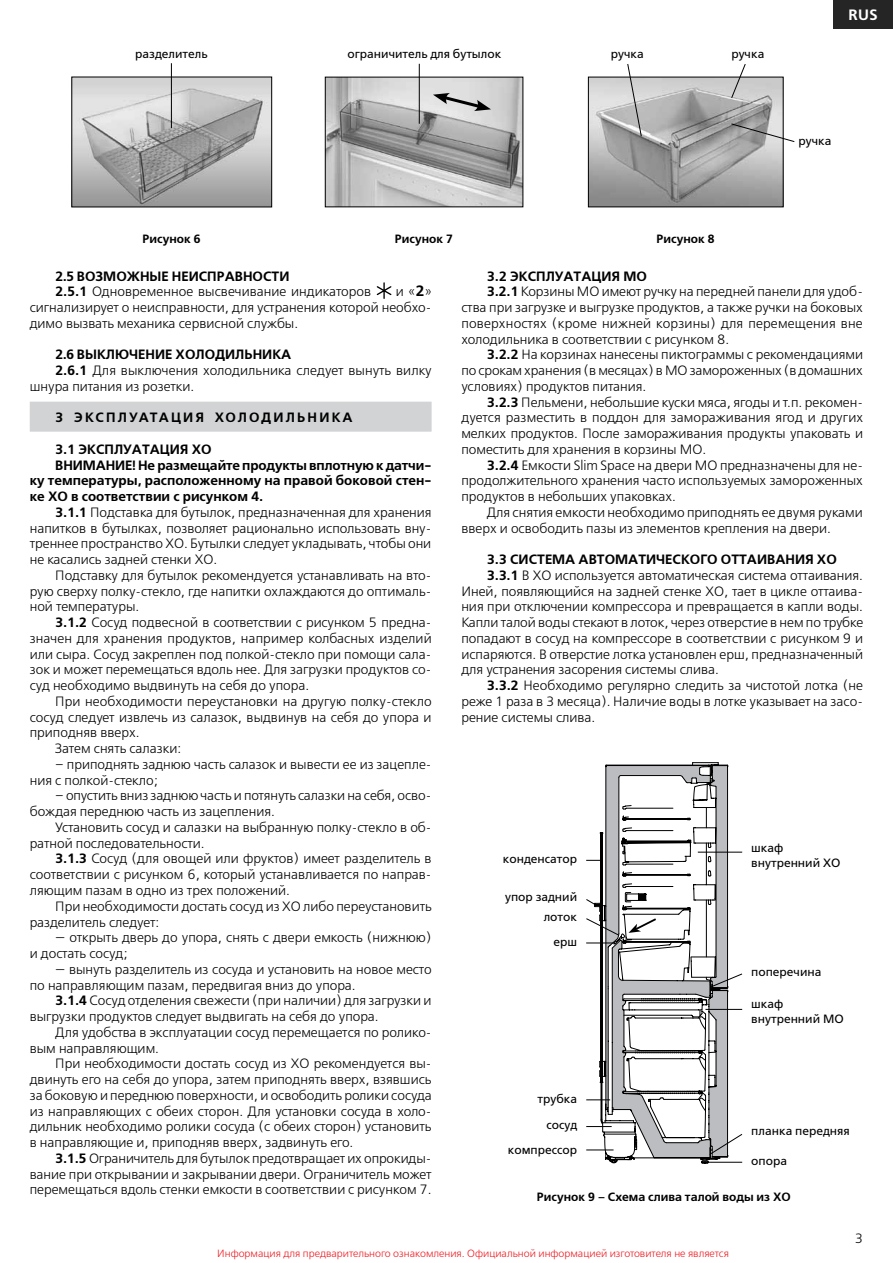
<style>
.page{position:relative;width:893px;height:1263px;background:#fff}
.page>*{position:absolute;margin:0;border:0;box-sizing:border-box;transform-origin:0 0}
.t1{font:15px "Free Set Demi Bold C";color:#fff}
.t2{font:13.5px/15.8px "Free Set Light C";color:#000;text-align:justify}
.t3{font:13.5px "Free Set Demi Bold C";color:#000}
.t4{font:12px/14.4px "Free Set C";color:#000}
.t5{font:12px "Free Set Demi Bold C";color:#000}
.t6{font:10.5px "Free Set Light C";color:#ed1d24}
.s1{font-family:"Free Set Demi Bold C"}
.s2{font-family:"Free Set Demi Bold C";font-size:15px}
</style>
<div class="page">
<img style="left:327px;top:79px;width:194px;height:126px">
<hr style="left:419px;top:64px;width:1px;height:60px;background:#000">
<svg style="left:433px;top:93px;width:58px;height:18px"></svg>
<div style="left:30px;top:402px;width:402px;height:30px;background:#d1d3d4"></div>
<svg style="left:377px;top:282px;width:14px;height:17px"></svg>
<svg style="left:586px;top:762px;width:157px;height:401px"></svg>
<hr style="left:708px;top:1162px;width:34px;height:1px;background:#000">
<img style="left:73px;top:79px;width:197px;height:126px">
<hr style="left:171px;top:63px;width:1px;height:65px;background:#000">
<img style="left:590px;top:79px;width:191px;height:126px">
<div style="left:588px;top:77px;width:195px;height:130px;border:1px solid #000"></div>
<svg style="left:731px;top:64px;width:15px;height:35px"></svg>
<svg style="left:730px;top:123px;width:65px;height:20px"></svg>
<svg style="left:627px;top:64px;width:15px;height:73px"></svg>
<div style="left:833px;top:0;width:60px;height:29px;background:#252525"></div>
<p class="t4" style="left:135px;top:47px;width:74px">разделитель</p>
<p class="t5" style="left:143px;top:232px;width:60px">Рисунок 6</p>
<p class="t4" style="left:348px;top:47px;width:155px">ограничитель для бутылок</p>
<p class="t5" style="left:395px;top:232px;width:60px">Рисунок 7</p>
<p class="t4" style="left:611px;top:47px;width:34px">ручка</p>
<p class="t4" style="left:731px;top:47px;width:34px">ручка</p>
<p class="t5" style="left:657px;top:232px;width:60px">Рисунок 8</p>
<p class="t1" style="left:848px;top:6px;width:31px">RUS</p>
<p class="t4" style="left:799px;top:133px;width:34px">ручка</p>
<p class="t3" style="left:55px;top:268px;width:236px">2.5 ВОЗМОЖНЫЕ НЕИСПРАВНОСТИ</p>
<p class="t2" style="left:55px;top:284px;width:318px"><span class="s1">2.5.1</span> Одновременное высвечивание индикаторов</p>
<p class="t2" style="left:30px;top:284px;width:403px;text-indent:366px">и «<span class="s2">2</span>» сигнализирует о неисправности, для устранения которой необхо&shy;димо вызвать механика сервисной службы.</p>
<p class="t3" style="left:55px;top:347px;width:238px">2.6 ВЫКЛЮЧЕНИЕ ХОЛОДИЛЬНИКА</p>
<p class="t2" style="left:30px;top:363px;width:404px;text-indent:26px"><span class="s1">2.6.1</span> Для выключения холодильника следует вынуть вилку шнура питания из розетки.</p>
<p class="t3" style="left:55px;top:410px;width:42px">3 Эксплуата</p>
<p class="t3" style="left:171px;top:410px;width:23px">ция</p>
<p class="t3" style="left:215px;top:410px;width:13px">холодильника</p>
<p class="t3" style="left:55px;top:441px;width:42px">3.1 Эксплуата</p>
<p class="t3" style="left:160px;top:441px;width:53px">ция ХО</p>
<p class="t3" style="left:55px;top:457px;width:378px">ВНИМАНИЕ! Не размещайте продукты вплотную к датчи-</p>
<p class="t3" style="left:30px;top:473px;width:403px">ку температуры, расположенному на правой боковой стен-</p>
<p class="t3" style="left:30px;top:489px;width:235px">ке ХО в соответствии с рисунком 4.</p>
<p class="t2" style="left:30px;top:505px;width:403px;text-indent:26px"><span class="s1">3.1.1</span> Подставка для бутылок, предназначенная для хранения напитков в бутылках, позволяет рационально использовать вну&shy;треннее пространство ХО. Бутылки следует укладывать, чтобы они не касались задней стенки ХО.</p>
<p class="t2" style="left:30px;top:568px;width:403px;text-indent:26px">Подставку для бутылок рекомендуется устанавливать на вто&shy;рую сверху полку-стекло, где напитки охлаждаются до оптималь&shy;ной температуры.</p>
<p class="t2" style="left:30px;top:615px;width:403px;text-indent:26px"><span class="s1">3.1.2</span> Сосуд подвесной в соответствии с рисунком 5 предна&shy;значен для хранения продуктов, например колбасных изделий или сыра. Сосуд закреплен под полкой-стекло при помощи сала&shy;зок и может перемещаться вдоль нее. Для загрузки продуктов со&shy;суд необходимо выдвинуть на себя до упора.</p>
<p class="t2" style="left:55px;top:694px;width:378px">При необходимости переустановки на другую полку-стекло</p>
<p class="t2" style="left:30px;top:710px;width:403px">сосуд следует извлечь из салазок, выдвинув на себя до упора и</p>
<p class="t2" style="left:30px;top:725px;width:111px">приподняв вверх.</p>
<p class="t2" style="left:55px;top:741px;width:127px">Затем снять салазки:</p>
<p class="t2" style="left:30px;top:757px;width:403px;text-indent:26px">– приподнять заднюю часть салазок и вывести ее из зацепле&shy;ния с полкой-стекло;</p>
<p class="t2" style="left:30px;top:788px;width:403px;text-indent:26px">– опустить вниз заднюю часть и потянуть салазки на себя, осво&shy;бождая переднюю часть из зацепления.</p>
<p class="t2" style="left:30px;top:820px;width:403px;text-indent:26px">Установить сосуд и салазки на выбранную полку-стекло в об&shy;ратной последовательности.</p>
<p class="t2" style="left:30px;top:851px;width:403px;text-indent:26px"><span class="s1">3.1.3</span> Сосуд (для овощей или фруктов) имеет разделитель в соответствии с рисунком 6, который устанавливается по направ&shy;ляющим пазам в одно из трех положений.</p>
<p class="t2" style="left:30px;top:899px;width:404px;text-indent:26px">При необходимости достать сосуд из ХО либо переустановить разделитель следует:</p>
<p class="t2" style="left:30px;top:930px;width:403px;text-indent:26px">— открыть дверь до упора, снять с двери емкость (нижнюю) и достать сосуд;</p>
<p class="t2" style="left:30px;top:962px;width:403px;text-indent:26px">— вынуть разделитель из сосуда и установить на новое место по направляющим пазам, передвигая вниз до упора.</p>
<p class="t2" style="left:30px;top:993px;width:403px;text-indent:26px"><span class="s1">3.1.4</span> Сосуд отделения свежести (при наличии) для загрузки и выгрузки продуктов следует выдвигать на себя до упора.</p>
<p class="t2" style="left:30px;top:1025px;width:403px;text-indent:26px">Для удобства в эксплуатации сосуд перемещается по ролико&shy;вым направляющим.</p>
<p class="t2" style="left:30px;top:1056px;width:404px;text-indent:26px">При необходимости достать сосуд из ХО рекомендуется вы&shy;двинуть его на себя до упора, затем приподнять вверх, взявшись за боковую и переднюю поверхности, и освободить ролики сосуда из направляющих с обеих сторон. Для установки сосуда в холо&shy;дильник необходимо ролики сосуда (с обеих сторон) установить в направляющие и, приподняв вверх, задвинуть его.</p>
<p class="t2" style="left:30px;top:1151px;width:403px;text-indent:26px"><span class="s1">3.1.5</span> Ограничитель для бутылок предотвращает их опрокиды&shy;вание при открывании и закрывании двери. Ограничитель может перемещаться вдоль стенки емкости в соответствии с рисунком 7.</p>
<p class="t3" style="left:487px;top:268px;width:42px">3.2 Эксплуата</p>
<p class="t3" style="left:591px;top:268px;width:57px">ция МО</p>
<p class="t2" style="left:461px;top:284px;width:403px;text-indent:26px"><span class="s1">3.2.1</span> Корзины МО имеют ручку на передней панели для удоб&shy;ства при загрузке и выгрузке продуктов, а также ручки на боковых поверхностях (кроме нижней корзины) для перемещения вне холодильника в соответствии с рисунком 8.</p>
<p class="t2" style="left:461px;top:347px;width:403px;text-indent:26px"><span class="s1">3.2.2</span> На корзинах нанесены пиктограммы с рекомендациями по срокам хранения (в месяцах) в МО замороженных (в домашних условиях) продуктов питания.</p>
<p class="t2" style="left:461px;top:395px;width:403px;text-indent:26px"><span class="s1">3.2.3</span> Пельмени, небольшие куски мяса, ягоды и т.п. рекомен&shy;дуется разместить в поддон для замораживания ягод и других мелких продуктов. После замораживания продукты упаковать и поместить для хранения в корзины МО.</p>
<p class="t2" style="left:461px;top:458px;width:403px;text-indent:26px"><span class="s1">3.2.4</span> Емкости Slim Space на двери МО предназначены для не&shy;продолжительного хранения часто используемых замороженных продуктов в небольших упаковках.</p>
<p class="t2" style="left:461px;top:505px;width:403px;text-indent:26px">Для снятия емкости необходимо приподнять ее двумя руками вверх и освободить пазы из элементов крепления на двери.</p>
<p class="t3" style="left:487px;top:552px;width:43px">3.3 Система</p>
<p class="t3" style="left:579px;top:552px;width:11px">автоматического</p>
<p class="t3" style="left:721px;top:552px;width:11px">оттаивания</p>
<p class="t3" style="left:817px;top:552px;width:19px">Хо</p>
<p class="t2" style="left:461px;top:568px;width:403px;text-indent:26px"><span class="s1">3.3.1</span> В ХО используется автоматическая система оттаивания.<br>Иней, появляющийся на задней стенке ХО, тает в цикле оттаива&shy;ния при отключении компрессора и превращается в капли воды.<br>Капли талой воды стекают в лоток, через отверстие в нем по трубке попадают в сосуд на компрессоре в соответствии с рисунком 9 и испаряются. В отверстие лотка установлен ерш, предназначенный для устранения засорения системы слива.</p>
<p class="t2" style="left:461px;top:678px;width:403px;text-indent:26px"><span class="s1">3.3.2</span> Необходимо регулярно следить за чистотой лотка (не реже 1 раза в 3 месяца). Наличие воды в лотке указывает на засо&shy;рение системы слива.</p>
<p class="t4" style="left:503px;top:852px;width:76px">конденсатор</p>
<p class="t4" style="left:505px;top:890px;width:74px">упор задний</p>
<p class="t4" style="left:544px;top:910px;width:35px">лоток</p>
<p class="t4" style="left:553px;top:935px;width:25px">ерш</p>
<p class="t4" style="left:537px;top:1091px;width:41px">трубка</p>
<p class="t4" style="left:508px;top:1113px;width:71px;line-height:24.5px;text-align:right">сосуд компрессор</p>
<p class="t4" style="left:751px;top:841px;width:91px">шкаф внутренний ХО</p>
<p class="t4" style="left:751px;top:965px;width:72px">поперечина</p>
<p class="t4" style="left:751px;top:997px;width:94px">шкаф внутренний МО</p>
<p class="t4" style="left:751px;top:1124px;width:100px">планка передняя</p>
<p class="t4" style="left:751px;top:1153px;width:37px">опора</p>
<p class="t5" style="left:537px;top:1190px;width:255px">Рисунок 9 – Схема слива талой воды из ХО</p>
<p class="t2" style="left:855px;top:1231px;width:10px">3</p>
<p class="t6" style="left:217px;top:1248px;width:513px">Информация для предварительного ознакомления. Официальной информацией изготовителя не является</p>
</div>
